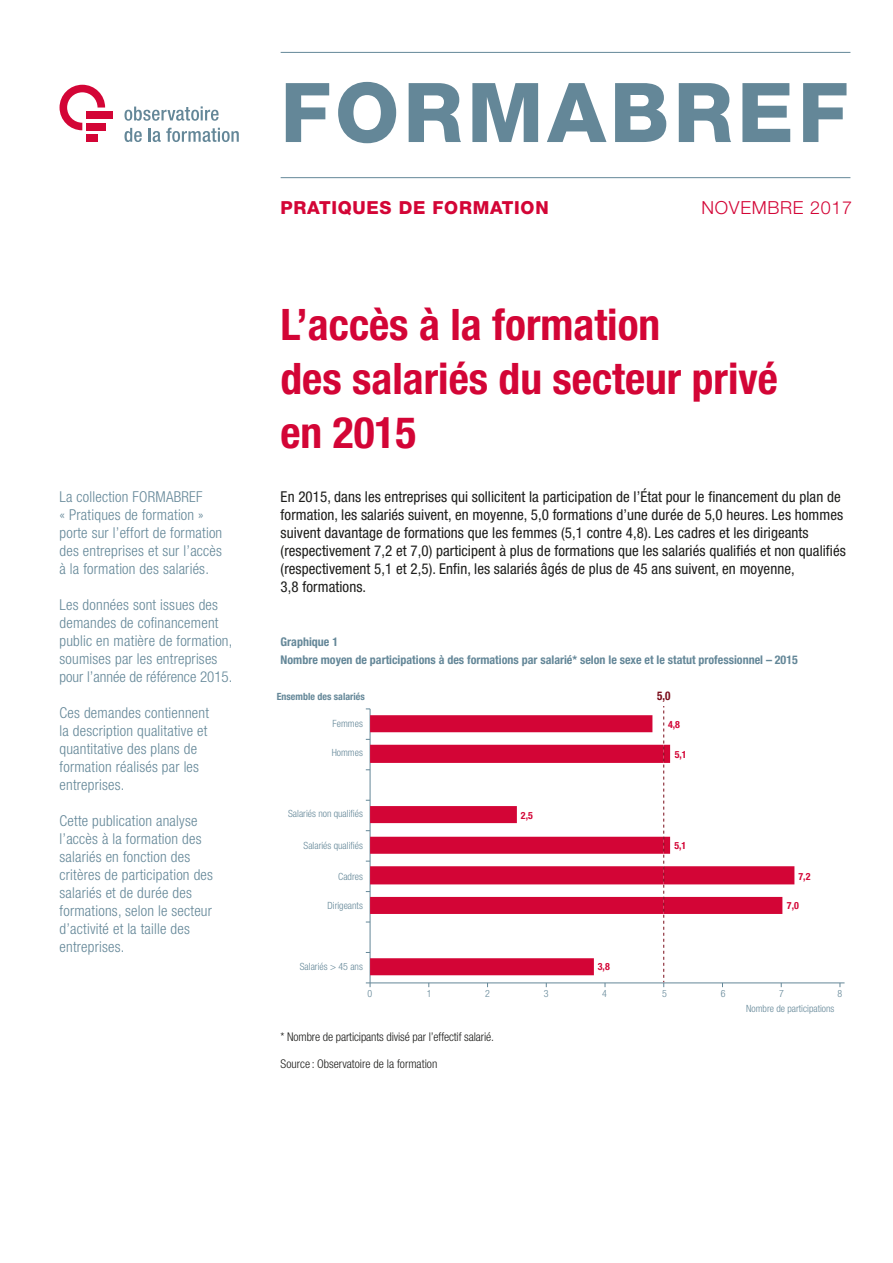
<style>
.page{position:relative;width:893px;height:1263px;background:#fff}
.page>*{position:absolute;margin:0;border:0;box-sizing:border-box;transform-origin:0 0}
.t1{font:800 82.5px "Helvetica Neue LT Pro";letter-spacing:.05em;color:#648798}
.t2{font:700 condensed 43.5px/54px "Helvetica Neue LT Pro";color:#d30536}
.t3{font:800 18px "Helvetica Neue LT Pro";letter-spacing:.04em;color:#d30536}
.t4{font:300 18px "Helvetica Neue LT Pro";letter-spacing:.04em;color:#d30536}
.t5{font:300 condensed 15px/18px "Helvetica Neue LT Pro";letter-spacing:.015em;color:#648798}
.t6{font:condensed 15px/18px "Helvetica Neue LT Pro";letter-spacing:.005em;color:#1d1d1b}
.t7{font:700 condensed 12px/18px "Helvetica Neue LT Pro";color:#648798}
.t8{font:300 condensed 12px/26.2px "Helvetica Neue LT Pro";letter-spacing:-.01em;color:#1d1d1b}
.t9{font:700 condensed 12px "Helvetica Neue LT Pro";color:#790b19;scale:.93 1}
.t10{font:300 condensed 9.9px "Helvetica Neue LT Pro";color:#648798}
.t11{font:700 condensed 9.9px "Helvetica Neue LT Pro";color:#d30536}
.t12{font:700 condensed 9.9px "Helvetica Neue LT Pro";color:#648798}
</style>
<div class="page">
<svg style="left:60px;top:85px;width:45px;height:45px"></svg>
<div style="left:86px;top:111px;width:27px;height:8px;background:#d30536"></div>
<div style="left:86px;top:123px;width:19px;height:7px;background:#d30536"></div>
<div style="left:86px;top:134px;width:12px;height:8px;background:#d30536"></div>
<svg style="left:124px;top:106px;width:95px;height:15px"></svg>
<svg style="left:124px;top:128px;width:18px;height:14px"></svg>
<svg style="left:149px;top:128px;width:90px;height:14px"></svg>
<hr style="left:281px;top:52px;width:569px;height:1px;background:#648798">
<hr style="left:281px;top:177px;width:569px;height:1px;background:#648798">
<hr style="left:370px;top:709px;width:1px;height:274px;background:#648798">
<hr style="left:370px;top:982px;width:474px;height:1px;background:#648798">
<svg style="left:370px;top:715px;width:424px;height:260px"></svg>
<svg style="left:366px;top:982px;width:5px;height:5px"></svg>
<svg style="left:663px;top:706px;width:1px;height:281px"></svg>
<p class="t5" style="left:60px;top:488px;width:164px">La collection FORMABREF<br>« Pratiques de formation » porte sur l’effort de formation des entreprises et sur l’accès à la formation des salariés.</p>
<p class="t5" style="left:60px;top:596px;width:174px">Les données sont issues des demandes de cofinancement public en matière de formation, soumises par les entreprises pour l’année de référence 2015.</p>
<p class="t5" style="left:60px;top:704px;width:151px">Ces demandes contiennent la description qualitative et quantitative des plans de formation réalisés par les entreprises.</p>
<p class="t5" style="left:60px;top:812px;width:155px">Cette publication analyse l’accès à la formation des salariés en fonction des critères de participation des salariés et de durée des formations, selon le secteur d’activité et la taille des entreprises.</p>
<h1 class="t1" style="left:280px;top:64px;width:569px">FORMABREF</h1>
<p class="t3" style="left:280px;top:197px;width:270px">PRATIQUES DE FORMATION</p>
<p class="t4" style="left:701px;top:197px;width:152px">NOVEMBRE 2017</p>
<h2 class="t2" style="left:280px;top:297px;width:499px">L’accès à la formation<br>des salariés du secteur privé en 2015</h2>
<p class="t6" style="left:281px;top:488px;width:567px">En 2015, dans les entreprises qui sollicitent la participation de l’État pour le financement du plan de formation, les salariés suivent, en moyenne, 5,0 formations d’une durée de 5,0 heures. Les hommes suivent davantage de formations que les femmes (5,1 contre 4,8). Les cadres et les dirigeants (respectivement 7,2 et 7,0) participent à plus de formations que les salariés qualifiés et non qualifiés (respectivement 5,1 et 2,5). Enfin, les salariés âgés de plus de 45 ans suivent, en moyenne,<br>3,8 formations.</p>
<p class="t7" style="left:281px;top:633px;width:519px">Graphique 1<br>Nombre moyen de participations à des formations par salarié* selon le sexe et le statut professionnel – 2015</p>
<p class="t12" style="left:277px;top:691px;width:90px">Ensemble des salariés</p>
<p class="t9" style="left:657px;top:688px;width:16px">5,0</p>
<p class="t10" style="left:333px;top:717px;width:32px">Femmes</p>
<p class="t11" style="left:668px;top:718px;width:13px">4,8</p>
<p class="t11" style="left:675px;top:748px;width:13px">5,1</p>
<p class="t10" style="left:332px;top:747px;width:33px">Hommes</p>
<p class="t10" style="left:288px;top:808px;width:76px">Salariés non qualifiés</p>
<p class="t11" style="left:521px;top:810px;width:13px">2,5</p>
<p class="t10" style="left:304px;top:839px;width:61px">Salariés qualifiés</p>
<p class="t11" style="left:674px;top:839px;width:13px">5,1</p>
<p class="t10" style="left:338px;top:870px;width:26px">Cadres</p>
<p class="t11" style="left:798px;top:870px;width:13px">7,2</p>
<p class="t10" style="left:328px;top:900px;width:37px">Dirigeants</p>
<p class="t11" style="left:787px;top:900px;width:13px">7,0</p>
<p class="t10" style="left:300px;top:961px;width:65px">Salariés &gt; 45 ans</p>
<p class="t11" style="left:598px;top:960px;width:13px">3,8</p>
<p class="t10" style="left:368px;top:988px;width:6px">0</p>
<p class="t10" style="left:427px;top:988px;width:6px">1</p>
<p class="t10" style="left:485px;top:988px;width:6px">2</p>
<p class="t10" style="left:544px;top:988px;width:6px">3</p>
<p class="t10" style="left:602px;top:988px;width:6px">4</p>
<p class="t10" style="left:662px;top:988px;width:6px">5</p>
<p class="t10" style="left:721px;top:988px;width:6px">6</p>
<p class="t10" style="left:779px;top:988px;width:6px">7</p>
<p class="t10" style="left:838px;top:988px;width:6px">8</p>
<p class="t10" style="left:746px;top:1002px;width:90px">Nombre de participations</p>
<p class="t8" style="left:281px;top:1024px;width:215px">* Nombre de participants divisé par l’effectif salarié.<br>Source : Observatoire de la formation</p>
</div>
